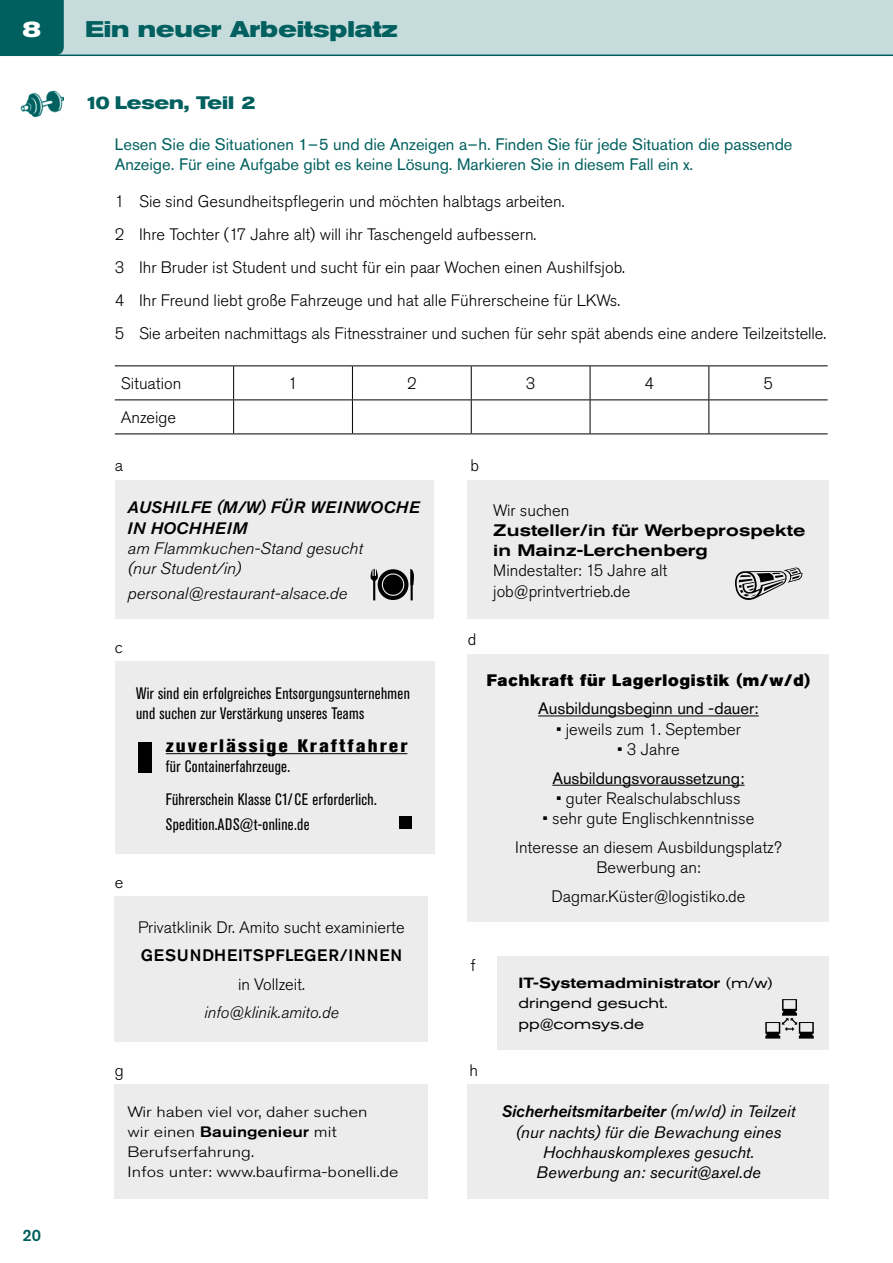
<style>
.page{position:relative;width:893px;height:1263px;background:#fff}
.page>*{position:absolute;margin:0;border:0;box-sizing:border-box;transform-origin:0 0}
.t1{font:700 expanded 22.5px "Akzidenz Grotesk Pro";color:#00605f}
.t2{font:700 expanded 22.5px "Akzidenz Grotesk Pro";color:#fff}
.t3{font:800 condensed 18px "Akzidenz Grotesk Pro";letter-spacing:.1em;color:#000;scale:1.11 1}
.t4{font:700 expanded 18px "Akzidenz Grotesk Pro";color:#00605f;scale:.9 1}
.t5{font:300 16.5px/33px "Akzidenz Grotesk Pro";color:#000}
.t6{font:condensed 16.5px/20.2px "Akzidenz Grotesk Pro";letter-spacing:.02em;color:#000}
.t7{font:16.5px/20.2px "Akzidenz Grotesk Pro";color:#00605f}
.t8{font:italic 16.5px/20.2px "Akzidenz Grotesk Pro";color:#000;text-align:center}
.t9{font:italic 300 16.5px/20.2px "Akzidenz Grotesk Pro";color:#000;scale:1.05 1}
.t10{font:16.5px "Akzidenz Grotesk Pro";color:#000}
.t11{font:500 expanded 16.5px/20.2px "Akzidenz Grotesk Pro";color:#000}
.t12{font:italic 500 16.5px/20.2px "Akzidenz Grotesk Pro";letter-spacing:.03em;color:#000;scale:1.05 1}
.t13{font:16.5px "Akzidenz Grotesk Pro Super";letter-spacing:.05em;color:#000}
.t14{font:500 16.5px "Akzidenz Grotesk Pro";letter-spacing:.05em;color:#000}
.t15{font:italic 300 16.5px "Akzidenz Grotesk Pro";color:#000}
.t16{font:500 16.5px "Akzidenz Grotesk Pro";color:#00605f}
.t17{font:300 15px/20.2px "Akzidenz Grotesk Pro";color:#000;scale:1.2 1}
.t18{font:expanded 14.7px/20.2px "Akzidenz Grotesk Pro";color:#000}
.s1{font-weight:500}
</style>
<div class="page">
<div style="left:0;top:0;width:893px;height:55px;background:#c6dbdb"></div>
<hr style="left:0;top:55px;width:893px;height:1px;background:#00605f">
<div style="left:0;top:0;width:64px;height:55px;background:#00605f"></div>
<hr style="left:115px;top:365px;width:119px;height:1px;background:#000">
<hr style="left:234px;top:365px;width:118px;height:1px;background:#000">
<hr style="left:233px;top:366px;width:1px;height:33px;background:#000">
<hr style="left:352px;top:365px;width:119px;height:1px;background:#000">
<hr style="left:352px;top:366px;width:1px;height:33px;background:#000">
<hr style="left:471px;top:365px;width:119px;height:1px;background:#000">
<hr style="left:471px;top:366px;width:1px;height:33px;background:#000">
<hr style="left:590px;top:365px;width:119px;height:1px;background:#000">
<hr style="left:590px;top:366px;width:1px;height:33px;background:#000">
<hr style="left:709px;top:365px;width:119px;height:1px;background:#000">
<hr style="left:708px;top:366px;width:1px;height:33px;background:#000">
<hr style="left:115px;top:399px;width:119px;height:1px;background:#000">
<hr style="left:234px;top:399px;width:118px;height:1px;background:#000">
<hr style="left:233px;top:400px;width:1px;height:33px;background:#000">
<hr style="left:352px;top:399px;width:119px;height:1px;background:#000">
<hr style="left:352px;top:400px;width:1px;height:33px;background:#000">
<hr style="left:471px;top:399px;width:119px;height:1px;background:#000">
<hr style="left:471px;top:400px;width:1px;height:33px;background:#000">
<hr style="left:590px;top:399px;width:119px;height:1px;background:#000">
<hr style="left:590px;top:400px;width:1px;height:33px;background:#000">
<hr style="left:709px;top:399px;width:119px;height:1px;background:#000">
<hr style="left:708px;top:400px;width:1px;height:33px;background:#000">
<hr style="left:115px;top:433px;width:119px;height:1px;background:#000">
<hr style="left:234px;top:433px;width:118px;height:1px;background:#000">
<hr style="left:352px;top:433px;width:119px;height:1px;background:#000">
<hr style="left:471px;top:433px;width:119px;height:1px;background:#000">
<hr style="left:590px;top:433px;width:119px;height:1px;background:#000">
<hr style="left:709px;top:433px;width:119px;height:1px;background:#000">
<img style="left:20px;top:90px;width:44px;height:28px">
<div style="left:115px;top:480px;width:319px;height:139px;background:#ececec"></div>
<div style="left:468px;top:480px;width:361px;height:139px;background:#ececec"></div>
<div style="left:115px;top:662px;width:319px;height:192px;background:#ececec"></div>
<hr style="left:166px;top:753px;width:241px;height:1px;background:#000">
<div style="left:468px;top:654px;width:361px;height:267px;background:#ececec"></div>
<hr style="left:538px;top:715px;width:221px;height:1px;background:#000">
<hr style="left:552px;top:785px;width:192px;height:1px;background:#000">
<div style="left:115px;top:897px;width:313px;height:145px;background:#ececec"></div>
<div style="left:497px;top:956px;width:332px;height:94px;background:#ececec"></div>
<div style="left:115px;top:1084px;width:313px;height:114px;background:#ececec"></div>
<div style="left:468px;top:1084px;width:361px;height:114px;background:#ececec"></div>
<div style="left:138px;top:742px;width:14px;height:31px;background:#000"></div>
<div style="left:399px;top:816px;width:12px;height:13px;background:#000"></div>
<h1 class="t2" style="left:22px;top:14px;width:21px">8</h1>
<h1 class="t1" style="left:85px;top:14px;width:314px">Ein neuer Arbeitsplatz</h1>
<p class="t4" style="left:85px;top:91px;width:192px">10 Lesen, Teil 2</p>
<p class="t7" style="left:115px;top:134px;width:679px">Lesen Sie die Situationen 1–5 und die Anzeigen a–h. Finden Sie für jede Situation die passende<br>Anzeige. Für eine Aufgabe gibt es keine Lösung. Markieren Sie in diesem Fall ein x.</p>
<p class="t5" style="left:115px;top:185px;width:713px">1 Sie sind Gesundheitspflegerin und möchten halbtags arbeiten.<br>2 Ihre Tochter (17 Jahre alt) will ihr Taschengeld aufbessern.<br>3 Ihr Bruder ist Student und sucht für ein paar Wochen einen Aushilfsjob.<br>4 Ihr Freund liebt große Fahrzeuge und hat alle Führerscheine für LKWs.<br>5 Sie arbeiten nachmittags als Fitnesstrainer und suchen für sehr spät abends eine andere Teilzeitstelle.</p>
<p class="t5" style="left:121px;top:367px;width:62px">Situation</p>
<p class="t5" style="left:288px;top:367px;width:11px">1</p>
<p class="t5" style="left:407px;top:367px;width:11px">2</p>
<p class="t5" style="left:526px;top:367px;width:11px">3</p>
<p class="t5" style="left:645px;top:367px;width:11px">4</p>
<p class="t5" style="left:763px;top:367px;width:11px">5</p>
<p class="t5" style="left:121px;top:401px;width:57px">Anzeige</p>
<p class="t5" style="left:115px;top:448px;width:10px">a</p>
<p class="t5" style="left:471px;top:448px;width:10px">b</p>
<p class="t12" style="left:128px;top:497px;width:280px">AUSHILFE (M/W) FÜR WEINWOCHE<br>IN HOCHHEIM</p>
<p class="t9" style="left:128px;top:538px;width:226px">am Flammkuchen-Stand gesucht (nur Student/in)</p>
<p class="t9" style="left:128px;top:583px;width:211px">personal@restaurant-alsace.de</p>
<p class="t5" style="left:493px;top:493px;width:78px">Wir suchen</p>
<p class="t11" style="left:493px;top:520px;width:314px">Zusteller/in für Werbeprospekte in Mainz-Lerchenberg</p>
<p class="t5" style="left:493px;top:560px;width:175px;line-height:20.2px">Mindestalter: 15 Jahre alt job@printvertrieb.de</p>
<p class="t5" style="left:115px;top:631px;width:9px">c</p>
<p class="t6" style="left:136px;top:682px;width:275px">Wir sind ein erfolgreiches Entsorgungsunternehmen und suchen zur Verstärkung unseres Teams</p>
<p class="t3" style="left:166px;top:734px;width:219px">zuverlässige Kraftfahrer</p>
<p class="t6" style="left:166px;top:749px;width:212px;line-height:33px">für Containerfahrzeuge.<br>Führerschein Klasse C1/CE erforderlich.</p>
<p class="t6" style="left:166px;top:813px;width:145px">Spedition.ADS@t-online.de</p>
<p class="t5" style="left:115px;top:866px;width:10px">e</p>
<p class="t5" style="left:138px;top:910px;width:268px">Privatklinik Dr. Amito sucht examinierte</p>
<p class="t14" style="left:141px;top:944px;width:263px">GESUNDHEITSPFLEGER/INNEN</p>
<p class="t5" style="left:238px;top:967px;width:68px">in Vollzeit.</p>
<p class="t15" style="left:204px;top:1002px;width:136px">info@klinik.amito.de</p>
<p class="t5" style="left:468px;top:622px;width:10px">d</p>
<p class="t13" style="left:487px;top:669px;width:325px">Fachkraft für Lagerlogistik (m/w/d)</p>
<p class="t10" style="left:538px;top:698px;width:222px">Ausbildungsbeginn und -dauer:</p>
<p class="t5" style="left:556px;top:712px;width:186px">• jeweils zum 1. September</p>
<p class="t5" style="left:617px;top:732px;width:64px">• 3 Jahre</p>
<p class="t10" style="left:552px;top:767px;width:194px">Ausbildungsvoraussetzung:</p>
<p class="t5" style="left:556px;top:781px;width:186px">• guter Realschulabschluss</p>
<p class="t5" style="left:515px;top:804px;width:268px;line-height:28.8px;text-align:center">• sehr gute Englischkenntnisse<br>Interesse an diesem Ausbildungsplatz?</p>
<p class="t5" style="left:551px;top:853px;width:195px;line-height:28.8px;text-align:center">Bewerbung an:<br>Dagmar.Küster@logistiko.de</p>
<p class="t5" style="left:471px;top:949px;width:7px">f</p>
<p class="t18" style="left:519px;top:973px;width:255px"><span class="s1">IT-Systemadministrator</span> (m/w) dringend gesucht. pp@comsys.de</p>
<p class="t5" style="left:115px;top:1053px;width:10px">g</p>
<p class="t5" style="left:469px;top:1053px;width:10px">h</p>
<p class="t16" style="left:23px;top:1225px;width:20px">20</p>
<p class="t17" style="left:128px;top:1101px;width:227px">Wir haben viel vor, daher suchen<br>wir einen <span class="s1">Bauingenieur</span> mit<br>Berufserfahrung.<br>Infos unter: www.baufirma-bonelli.de</p>
<p class="t8" style="left:502px;top:1101px;width:295px"><span class="s1">Sicherheitsmitarbeiter</span> (m/w/d) in Teilzeit (nur nachts) für die Bewachung eines Hochhauskomplexes gesucht.<br>Bewerbung an: securit@axel.de</p>
</div>
